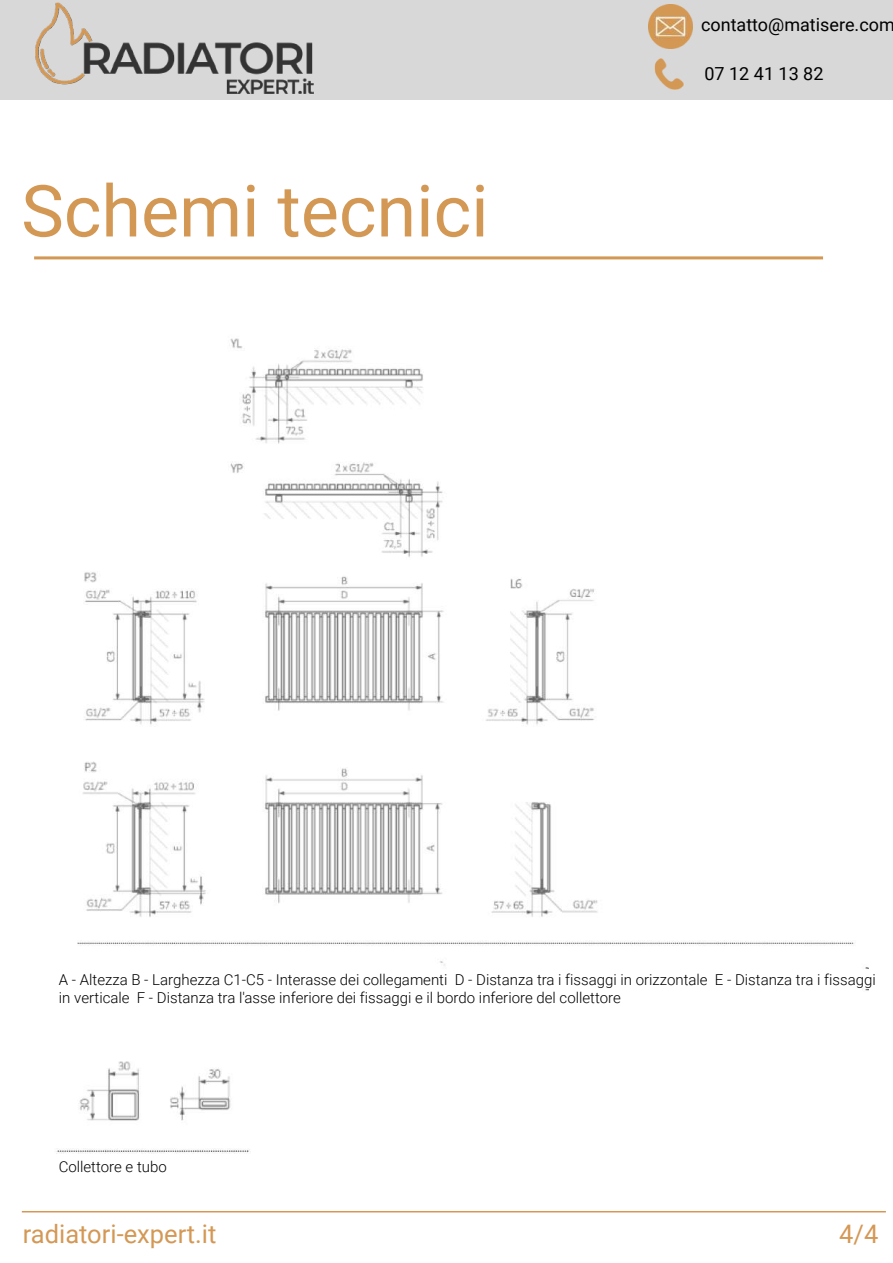
<style>
.page{position:relative;width:893px;height:1263px;background:#fff}
.page>*{position:absolute;margin:0;border:0;box-sizing:border-box;transform-origin:0 0}
.t1{font:71.85px "Roboto";color:#d49855}
.t2{font:25.5px "Roboto";color:#d49855}
.t3{font:18px "Roboto";color:#000}
.t4{font:300 15px/18px "Roboto";color:#000}
</style>
<div class="page">
<div style="left:1px;top:0;width:892px;height:99px;background:#d8d8d8"></div>
<img style="left:648px;top:5px;width:44px;height:44px">
<img style="left:654px;top:58px;width:30px;height:32px">
<hr style="left:22px;top:1211px;width:864px;height:1px;background:#d49855">
<hr style="left:34px;top:256px;width:789px;height:3px;background:#d49855">
<img style="left:56px;top:338px;width:813px;height:816px">
<img style="left:1px;top:2px;width:348px;height:98px">
<h1 class="t1" style="left:21px;top:161px;width:469px">Schemi tecnici</h1>
<p class="t3" style="left:701px;top:12px;width:195px">contatto@matisere.com</p>
<p class="t3" style="left:704px;top:61px;width:121px">07 12 41 13 82</p>
<p class="t4" style="left:59px;top:970px;width:818px">A - Altezza B - Larghezza C1-C5 - Interasse dei collegamenti D - Distanza tra i fissaggi in orizzontale E - Distanza tra i fissaggi in verticale F - Distanza tra l'asse inferiore dei fissaggi e il bordo inferiore del collettore</p>
<p class="t4" style="left:59px;top:1157px;width:110px">Collettore e tubo</p>
<h2 class="t2" style="left:23px;top:1216px;width:195px">radiatori-expert.it</h2>
<h2 class="t2" style="left:839px;top:1216px;width:41px">4/4</h2>
</div>
